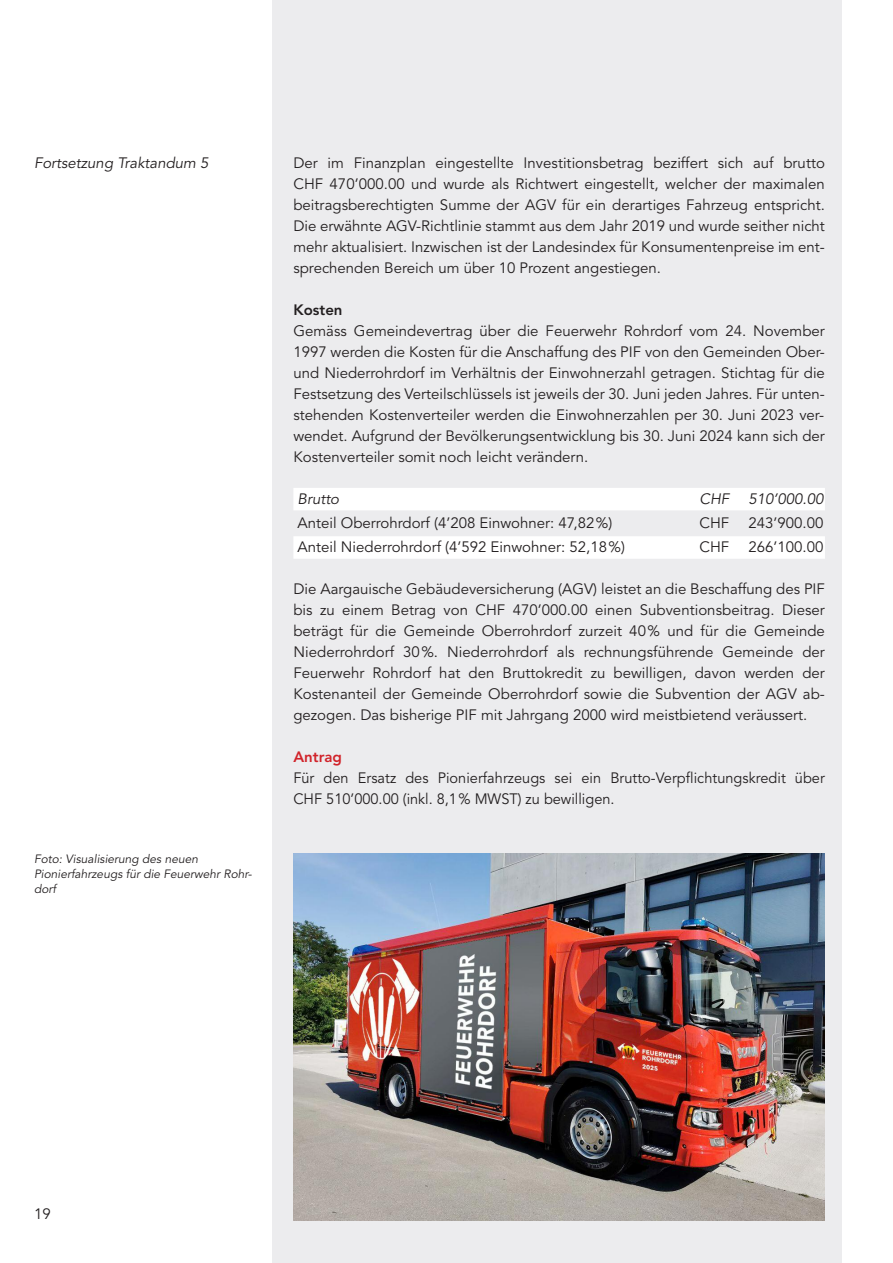
<style>
.page{position:relative;width:893px;height:1263px;background:#fff}
.page>*{position:absolute;margin:0;border:0;box-sizing:border-box;transform-origin:0 0}
.t1{font:15px/21px "Avenir";color:#231f20;text-align:justify}
.t2{font:italic 15px "Avenir";color:#231f20}
.t3{font:800 15px "Avenir";color:#231f20}
.t4{font:800 15px "Avenir";color:#d1232a}
.t5{font:italic 12px/15px "Avenir";color:#231f20}
</style>
<div class="page">
<div style="left:272px;top:0;width:570px;height:1263px;background:#ececee"></div>
<div style="left:293px;top:488px;width:532px;height:22px;background:#fff"></div>
<div style="left:293px;top:536px;width:532px;height:23px;background:#fff"></div>
<img style="left:293px;top:854px;width:532px;height:366px">
<p class="t2" style="left:34px;top:157px;width:176px">Fortsetzung Traktandum 5</p>
<p class="t5" style="left:34px;top:852px;width:219px">Foto: Visualisierung des neuen<br>Pionierfahrzeugs für die Feuerwehr Rohr&shy;dorf</p>
<p class="t1" style="left:293px;top:153px;width:533px">Der im Finanzplan eingestellte Investitionsbetrag beziffert sich auf brutto CHF 470’000.00 und wurde als Richtwert eingestellt, welcher der maximalen beitragsberechtigten Summe der AGV für ein derartiges Fahrzeug entspricht.<br>Die erwähnte AGV-Richtlinie stammt aus dem Jahr 2019 und wurde seither nicht mehr aktualisiert. Inzwischen ist der Landesindex für Konsumentenpreise im ent&shy;sprechenden Bereich um über 10 Prozent angestiegen.</p>
<p class="t3" style="left:293px;top:298px;width:51px">Kosten</p>
<p class="t1" style="left:293px;top:321px;width:533px">Gemäss Gemeindevertrag über die Feuerwehr Rohrdorf vom 24. November 1997 werden die Kosten für die Anschaffung des PIF von den Gemeinden Ober&shy;und Niederrohrdorf im Verhältnis der Einwohnerzahl getragen. Stichtag für die Festsetzung des Verteilschlüssels ist jeweils der 30. Juni jeden Jahres. Für unten&shy;stehenden Kostenverteiler werden die Einwohnerzahlen per 30. Juni 2023 ver&shy;wendet. Aufgrund der Bevölkerungsentwicklung bis 30. Juni 2024 kann sich der Kostenverteiler somit noch leicht verändern.</p>
<p class="t2" style="left:298px;top:490px;width:43px">Brutto</p>
<p class="t2" style="left:699px;top:490px;width:31px">CHF</p>
<p class="t2" style="left:748px;top:490px;width:76px">510’000.00</p>
<p class="t1" style="left:298px;top:513px;width:316px">Anteil Oberrohrdorf (4’208 Einwohner: 47,82%)</p>
<p class="t1" style="left:699px;top:513px;width:31px">CHF</p>
<p class="t1" style="left:748px;top:513px;width:76px">243’900.00</p>
<p class="t1" style="left:298px;top:537px;width:329px">Anteil Niederrohrdorf (4’592 Einwohner: 52,18%)</p>
<p class="t1" style="left:699px;top:537px;width:31px">CHF</p>
<p class="t1" style="left:748px;top:537px;width:76px">266’100.00</p>
<p class="t1" style="left:293px;top:579px;width:533px">Die Aargauische Gebäudeversicherung (AGV) leistet an die Beschaffung des PIF bis zu einem Betrag von CHF 470’000.00 einen Subventionsbeitrag. Dieser beträgt für die Gemeinde Oberrohrdorf zurzeit 40% und für die Gemeinde Niederrohrdorf 30%. Niederrohrdorf als rechnungsführende Gemeinde der Feuerwehr Rohrdorf hat den Bruttokredit zu bewilligen, davon werden der Kostenanteil der Gemeinde Oberrohrdorf sowie die Subvention der AGV ab&shy;gezogen. Das bisherige PIF mit Jahrgang 2000 wird meistbietend veräussert.</p>
<p class="t4" style="left:293px;top:745px;width:50px">Antrag</p>
<p class="t1" style="left:293px;top:768px;width:533px">Für den Ersatz des Pionierfahrzeugs sei ein Brutto-Verpflichtungskredit über<br>CHF 510’000.00 (inkl. 8,1% MWST) zu bewilligen.</p>
<p class="t1" style="left:34px;top:1204px;width:18px">19</p>
</div>
